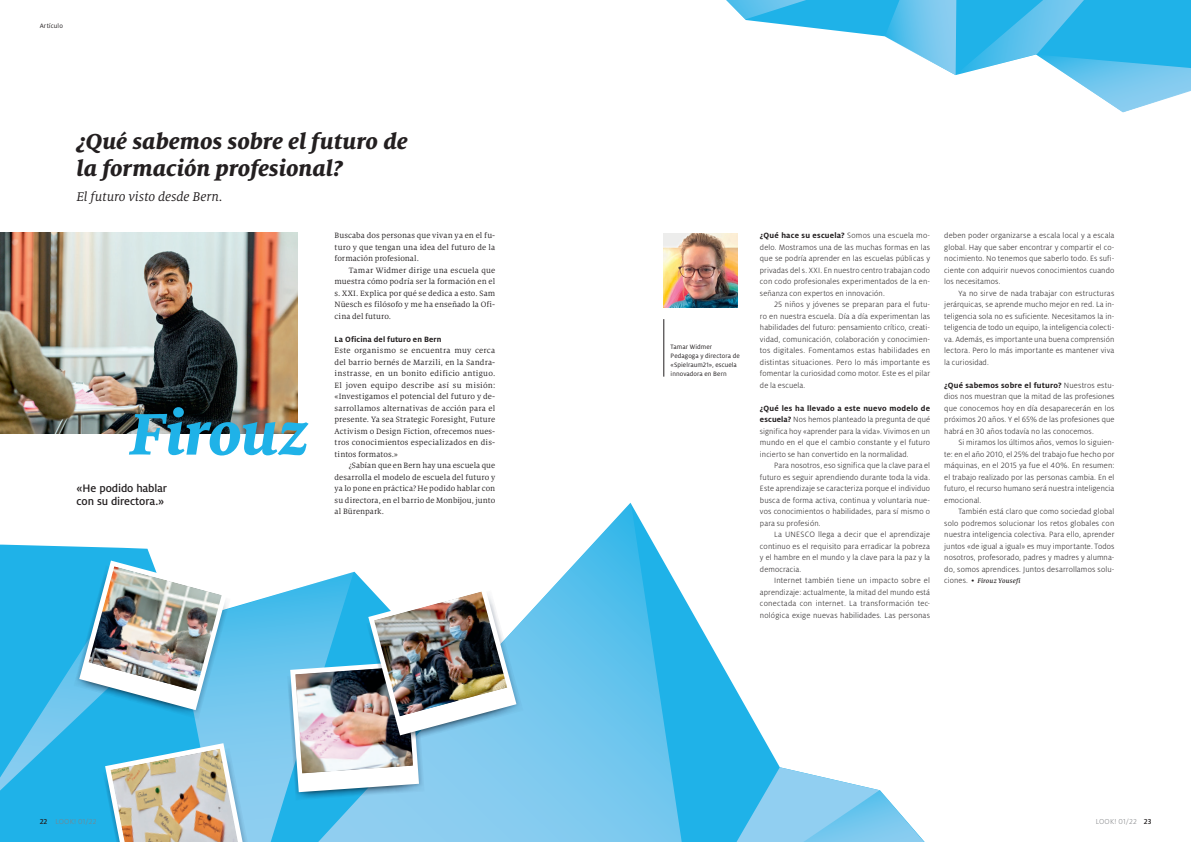
<style>
.page{position:relative;width:1191px;height:842px;background:#fff}
.page>*{position:absolute;margin:0;border:0;box-sizing:border-box;transform-origin:0 0}
.t1{font:italic 800 65px "Milo Serif Pro";letter-spacing:-.01em;color:#1fb2e8}
.t2{font:italic 800 24px/27px "Milo Serif Pro";color:#231f20}
.t3{font:italic 14px "Milo Serif Pro";letter-spacing:-.01em;color:#231f20}
.t4{font:500 12px/12.5px "Milo Pro";letter-spacing:-.01em;color:#231f20}
.t5{font:300 8.5px/11.5px "Milo Pro";letter-spacing:.015em;color:#231f20;text-align:justify}
.t6{font:8.5px/11.5px "Milo Serif Pro";letter-spacing:.01em;color:#231f20;text-align:justify}
.t7{font:700 8.5px "Milo Pro";letter-spacing:.015em;color:#231f20}
.t8{font:300 8px "Milo Pro";letter-spacing:.025em;color:#808285}
.t9{font:7px/9px "Milo Pro";letter-spacing:.01em;color:#231f20}
.t10{font:italic 500 7px "Milo Serif Pro";letter-spacing:.015em;color:#231f20}
.s1{font-weight:700}
.s2{font-family:"Milo Pro";font-weight:300;font-style:normal;font-size:8.5px}
.s3{font-weight:400;font-style:normal;font-size:8.5px}
.s4{font-weight:500;color:#231f20}
</style>
<div class="page">
<svg style="left:0;top:544px;width:780px;height:298px"></svg>
<svg style="left:726px;top:0;width:465px;height:112px"></svg>
<svg style="left:693px;top:767px;width:232px;height:75px"></svg>
<svg style="left:281px;top:503px;width:406px;height:339px"></svg>
<svg style="left:176px;top:572px;width:178px;height:270px;background:#72c9ee"></svg>
<svg style="left:0;top:549px;width:176px;height:262px;background:#2bb5e8"></svg>
<img style="left:0;top:233px;width:298px;height:201px">
<img style="left:663px;top:233px;width:74px;height:74px">
<img style="left:287px;top:667px;width:137px;height:133px">
<img style="left:516px;top:590px;width:7px;height:154px">
<img style="left:290px;top:586px;width:226px;height:206px">
<img style="left:374px;top:592px;width:133px;height:124px">
<img style="left:103px;top:748px;width:150px;height:94px">
<svg style="left:105px;top:743px;width:138px;height:99px;background:#5bc1ea"></svg>
<img style="left:111px;top:749px;width:127px;height:93px">
<img style="left:74px;top:565px;width:157px;height:154px">
<svg style="left:79px;top:560px;width:148px;height:150px"></svg>
<img style="left:89px;top:566px;width:133px;height:125px">
<hr style="left:663px;top:319px;width:1px;height:58px;background:#231f20">
<p class="t9" style="left:40px;top:22px;width:25px">Artículo</p>
<h2 class="t2" style="left:77px;top:128px;width:333px">¿Qué sabemos sobre el futuro de la formación profesional?</h2>
<h3 class="t3" style="left:77px;top:189px;width:148px">El futuro visto desde Bern.</h3>
<h1 class="t1" style="left:130px;top:395px;width:181px">Firouz</h1>
<h3 class="t4" style="left:77px;top:482px;width:92px">«He podido hablar con su directora.»</h3>
<p class="t6" style="left:334px;top:230px;width:162px">Buscaba dos personas que vivan ya en el fu&shy;turo y que tengan una idea del futuro de la formación profesional.</p>
<p class="t6" style="left:334px;top:264px;width:162px;text-indent:14px">Tamar Widmer dirige una escuela que muestra cómo podría ser la formación en el s. XXI. Explica por qué se dedica a esto. Sam Nüesch es filósofo y me ha enseñado la Ofi&shy;cina del futuro.</p>
<p class="t7" style="left:334px;top:334px;width:108px">La Oficina del futuro en Bern</p>
<p class="t6" style="left:334px;top:345px;width:162px">Este organismo se encuentra muy cerca del barrio bernés de Marzili, en la Sandra&shy;instrasse, en un bonito edificio antiguo.<br>El joven equipo describe así su misión: «Investigamos el potencial del futuro y de&shy;sarrollamos alternativas de acción para el presente. Ya sea Strategic Foresight, Future Activism o Design Fiction, ofrecemos nues&shy;tros conocimientos especializados en dis&shy;tintos formatos.»</p>
<p class="t6" style="left:334px;top:460px;width:162px;text-indent:14px">¿Sabían que en Bern hay una escuela que desarrolla el modelo de escuela del futuro y ya lo pone en práctica? He podido hablar con su directora, en el barrio de Monbijou, junto al Bürenpark.</p>
<p class="t9" style="left:670px;top:343px;width:71px">Tamar Widmer<br>Pedagoga y directora de «Spielraum21», escuela innovadora en Bern</p>
<p class="t5" style="left:760px;top:230px;width:172px"><span class="s1">¿Qué hace su escuela?</span> Somos una escuela mo&shy;delo. Mostramos una de las muchas formas en las que se podría aprender en las escuelas públicas y privadas del s. XXI. En nuestro centro trabajan codo con codo profesionales experimentados de la en&shy;señanza con expertos en innovación.</p>
<p class="t5" style="left:760px;top:299px;width:172px;text-indent:14px">25 niños y jóvenes se preparan para el futu&shy;ro en nuestra escuela. Día a día experimentan las habilidades del futuro: pensamiento crítico, creati&shy;vidad, comunicación, colaboración y conocimien&shy;tos digitales. Fomentamos estas habilidades en distintas situaciones. Pero lo más importante es fomentar la curiosidad como motor. Este es el pilar de la escuela.</p>
<p class="t5" style="left:760px;top:402px;width:172px"><span class="s1">¿Qué les ha llevado a este nuevo modelo de escuela?</span> Nos hemos planteado la pregunta de qué significa hoy «aprender para la vida». Vivimos en un mundo en el que el cambio constante y el futuro incierto se han convertido en la normalidad.</p>
<p class="t5" style="left:760px;top:460px;width:172px;text-indent:14px">Para nosotros, eso significa que la clave para el futuro es seguir aprendiendo durante toda la vida.<br>Este aprendizaje se caracteriza porque el individuo busca de forma activa, continua y voluntaria nue&shy;vos conocimientos o habilidades, para sí mismo o para su profesión.</p>
<p class="t5" style="left:760px;top:529px;width:172px;text-indent:14px">La UNESCO llega a decir que el aprendizaje continuo es el requisito para erradicar la pobreza y el hambre en el mundo y la clave para la paz y la democracia.</p>
<p class="t5" style="left:760px;top:575px;width:172px;text-indent:14px">Internet también tiene un impacto sobre el aprendizaje: actualmente, la mitad del mundo está conectada con internet. La transformación tec&shy;nológica exige nuevas habilidades. Las personas</p>
<p class="t5" style="left:944px;top:230px;width:172px">deben poder organizarse a escala local y a escala global. Hay que saber encontrar y compartir el co&shy;nocimiento. No tenemos que saberlo todo. Es sufi&shy;ciente con adquirir nuevos conocimientos cuando los necesitamos.</p>
<p class="t5" style="left:944px;top:287px;width:172px;text-indent:14px">Ya no sirve de nada trabajar con estructuras jerárquicas, se aprende mucho mejor en red. La in&shy;teligencia sola no es suficiente. Necesitamos la in&shy;teligencia de todo un equipo, la inteligencia colecti&shy;va. Además, es importante una buena comprensión lectora. Pero lo más importante es mantener viva la curiosidad.</p>
<p class="t5" style="left:944px;top:379px;width:172px"><span class="s1">¿Qué sabemos sobre el futuro?</span> Nuestros estu&shy;dios nos muestran que la mitad de las profesiones que conocemos hoy en día desaparecerán en los próximos 20 años. Y el 65% de las profesiones que habrá en 30 años todavía no las conocemos.</p>
<p class="t5" style="left:944px;top:437px;width:172px;text-indent:14px">Si miramos los últimos años, vemos lo siguien&shy;te: en el año 2010, el 25% del trabajo fue hecho por máquinas, en el 2015 ya fue el 40%. En resumen: el trabajo realizado por las personas cambia. En el futuro, el recurso humano será nuestra inteligencia emocional.</p>
<p class="t5" style="left:944px;top:506px;width:172px;text-indent:14px">También está claro que como sociedad global solo podremos solucionar los retos globales con nuestra inteligencia colectiva. Para ello, aprender juntos «de igual a igual» es muy importante. Todos nosotros, profesorado, padres y madres y alumna&shy;do, somos aprendices. Juntos desarrollamos solu-</p>
<p class="t10" style="left:944px;top:577px;width:78px"><span class="s2">ciones.</span> <span class="s3">•</span> Firouz Yousefi</p>
<p class="t8" style="left:40px;top:817px;width:58px"><span class="s4">22</span> LOOK! 01/22</p>
<p class="t8" style="left:1095px;top:817px;width:57px">LOOK! 01/22 <span class="s4">23</span></p>
</div>
